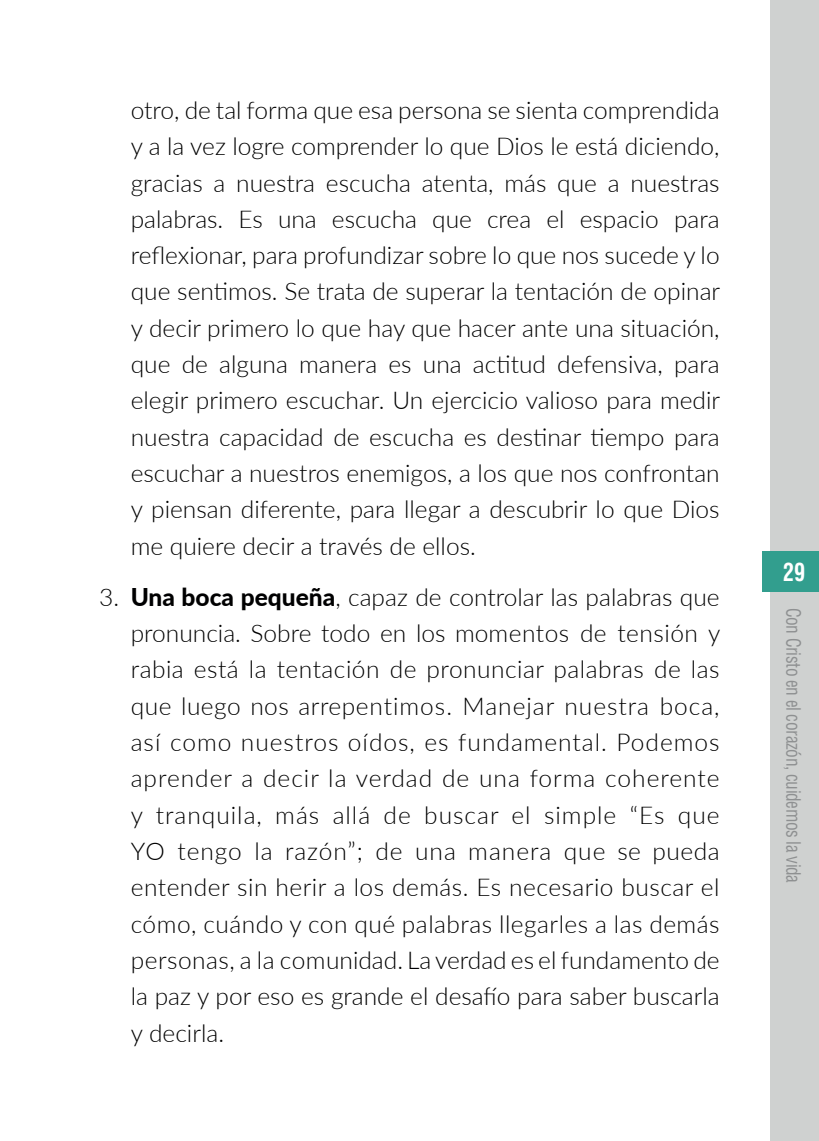
<style>
.page{position:relative;width:819px;height:1141px;background:#fff}
.page>*{position:absolute;margin:0;border:0;box-sizing:border-box;transform-origin:0 0}
.t1{font:300 24.5px/36.2px "Lato";color:#000001;text-align:justify}
.t2{font:700 condensed 24.5px "Helvetica CE";color:#fff;scale:.9 1}
.t3{font:condensed 19.25px "Helvetica CE";letter-spacing:-.02em;color:#8e9091;scale:.9 1}
.s1{font-weight:800}
</style>
<div class="page">
<div style="left:770px;top:0;width:49px;height:1141px;background:#cfd1d0"></div>
<div style="left:761px;top:551px;width:58px;height:41px;background:#329e8e"></div>
<p class="t1" style="left:131px;top:91px;width:591px">otro, de tal forma que esa persona se sienta comprendida y a la vez logre comprender lo que Dios le está diciendo, gracias a nuestra escucha atenta, más que a nuestras palabras. Es una escucha que crea el espacio para reflexionar, para profundizar sobre lo que nos sucede y lo que sentimos. Se trata de superar la tentación de opinar y decir primero lo que hay que hacer ante una situación, que de alguna manera es una actitud defensiva, para elegir primero escuchar. Un ejercicio valioso para medir nuestra capacidad de escucha es destinar tiempo para escuchar a nuestros enemigos, a los que nos confrontan y piensan diferente, para llegar a descubrir lo que Dios me quiere decir a través de ellos.</p>
<p class="t1" style="left:131px;top:578px;width:591px;text-indent:-32px">3. <span class="s1">Una boca pequeña</span>, capaz de controlar las palabras que pronuncia. Sobre todo en los momentos de tensión y rabia está la tentación de pronunciar palabras de las que luego nos arrepentimos. Manejar nuestra boca, así como nuestros oídos, es fundamental. Podemos aprender a decir la verdad de una forma coherente y tranquila, más allá de buscar el simple “Es que YO tengo la razón”; de una manera que se pueda entender sin herir a los demás. Es necesario buscar el cómo, cuándo y con qué palabras llegarles a las demás personas, a la comunidad. La verdad es el fundamento de la paz y por eso es grande el desafío para saber buscarla y decirla.</p>
<p class="t2" style="left:783px;top:557px;width:26px">29</p>
<p class="t3" style="left:805px;top:608px;width:308px;rotate:90deg">Con Cristo en el corazón, cuidemos la vida</p>
</div>
